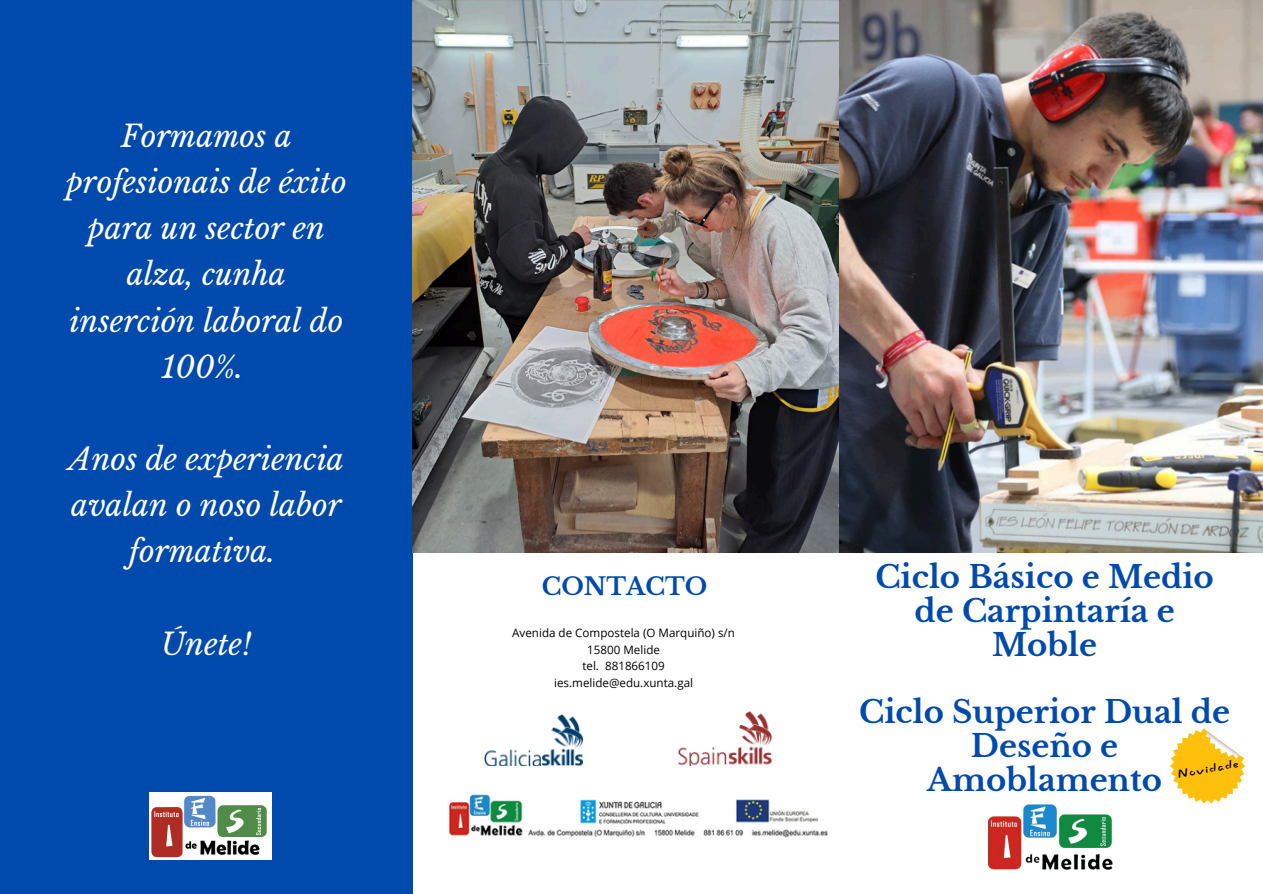
<style>
.page{position:relative;width:1263px;height:894px;background:#fff}
.page>*{position:absolute;margin:0;border:0;box-sizing:border-box;transform-origin:0 0}
.t1{font:700 30.75px/33.8px "Libre Baskerville";color:#004aad;text-align:center}
.t2{font:italic 30px/46.2px "Libre Baskerville";color:#fff;text-align:center}
.t3{font:700 23.85px "Libre Baskerville";color:#004aad}
.t4{font:15.3px "Slackside One";color:#000}
.t5{font:11.55px "Open Sans";color:#000}
</style>
<div class="page">
<div style="left:0;top:0;width:413px;height:893px;background:#004aad"></div>
<img style="left:150px;top:792px;width:121px;height:67px">
<img style="left:449px;top:794px;width:379px;height:44px">
<svg style="left:1170px;top:728px;width:75px;height:75px"></svg>
<img style="left:413px;top:0;width:850px;height:552px">
<img style="left:988px;top:804px;width:125px;height:66px">
<img style="left:679px;top:711px;width:94px;height:54px">
<img style="left:484px;top:714px;width:99px;height:51px">
<h4 class="t2" style="left:66px;top:113px;width:282px">Formamos a profesionais de éxito para un sector en alza, cunha inserción laboral do<br>100%.</h4>
<p class="t2" style="left:69px;top:436px;width:277px">Anos de experiencia avalan o noso labor formativa.</p>
<h3 class="t2" style="left:161px;top:621px;width:92px">Únete!</h3>
<p class="t3" style="left:542px;top:571px;width:167px">CONTACTO</p>
<p class="t5" style="left:512px;top:624px;width:224px">Avenida de Compostela (O Marquiño) s/n</p>
<p class="t5" style="left:587px;top:641px;width:74px">15800 Melide</p>
<p class="t5" style="left:582px;top:657px;width:84px">tel. 881866109</p>
<p class="t5" style="left:554px;top:674px;width:140px">ies.melide@edu.xunta.gal</p>
<h1 class="t1" style="left:875px;top:560px;width:340px">Ciclo Básico e Medio de Carpintaría e<br>Moble</h1>
<p class="t1" style="left:859px;top:695px;width:373px">Ciclo Superior Dual de<br>Deseño e<br>Amoblamento</p>
<p class="t4" style="left:1175px;top:760px;width:64px;rotate:-10deg">Novidade</p>
</div>
